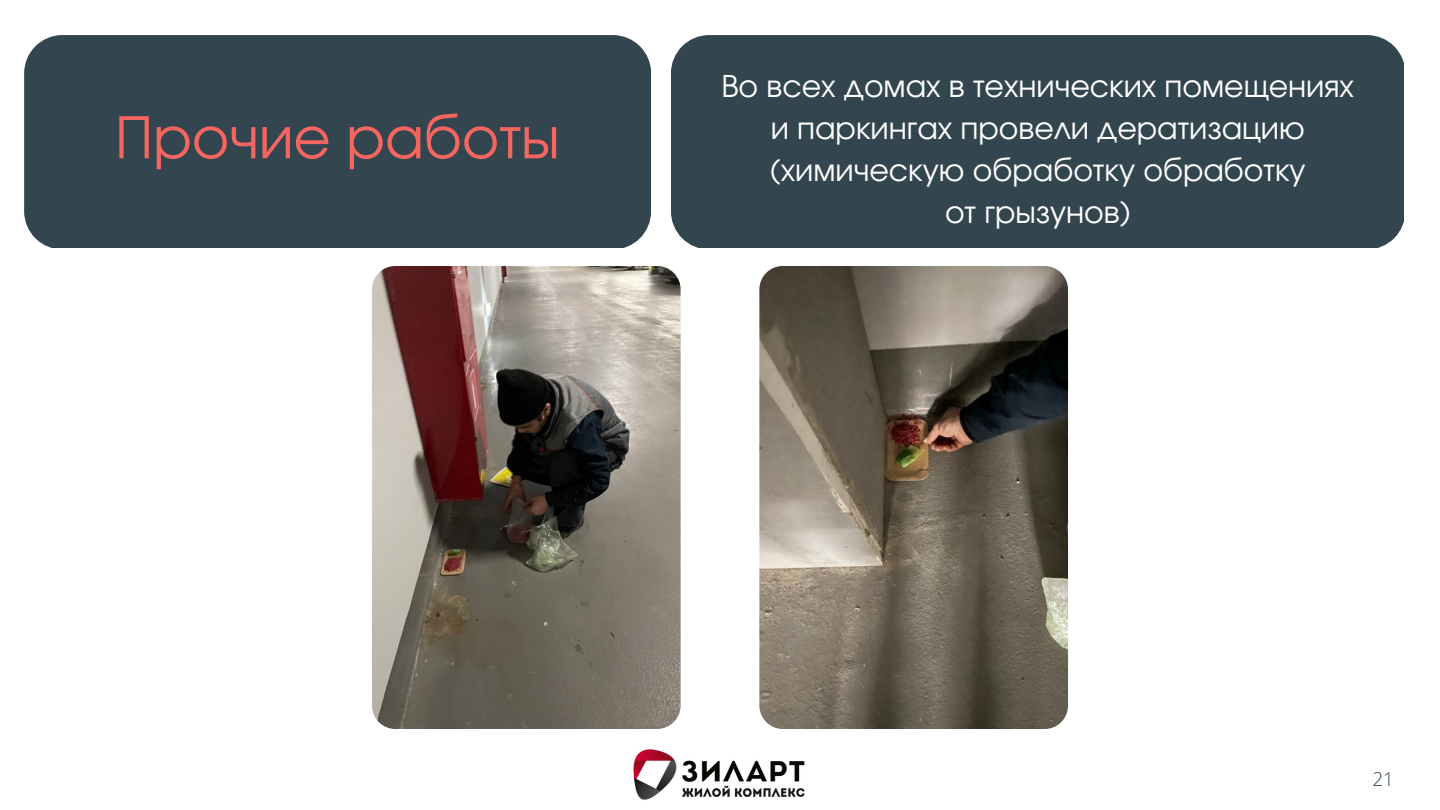
<style>
.page{position:relative;width:1440px;height:810px;background:#fff}
.page>*{position:absolute;margin:0;border:0;box-sizing:border-box;transform-origin:0 0}
.t1{font:57px "Evolventa";color:#f6655f}
.t2{font:30px/42px "Evolventa";color:#fff;text-align:center}
.t3{font:300 19px "Open Sans";color:#33464f}
</style>
<div class="page">
<div style="left:671px;top:35px;width:733px;height:213px;background:#33464f"></div>
<div style="left:24px;top:35px;width:627px;height:213px;background:#33464f"></div>
<img style="left:633px;top:749px;width:172px;height:51px">
<img style="left:372px;top:266px;width:309px;height:463px;border-radius:23px">
<img style="left:759px;top:266px;width:309px;height:463px;border-radius:23px">
<h1 class="t1" style="left:115px;top:113px;width:446px">Прочие работы</h1>
<p class="t2" style="left:721px;top:67px;width:634px">Во всех домах в технических помещениях и паркингах провели дератизацию (химическую обработку обработку<br>от грызунов)</p>
<p class="t3" style="left:1372px;top:765px;width:23px">21</p>
</div>
